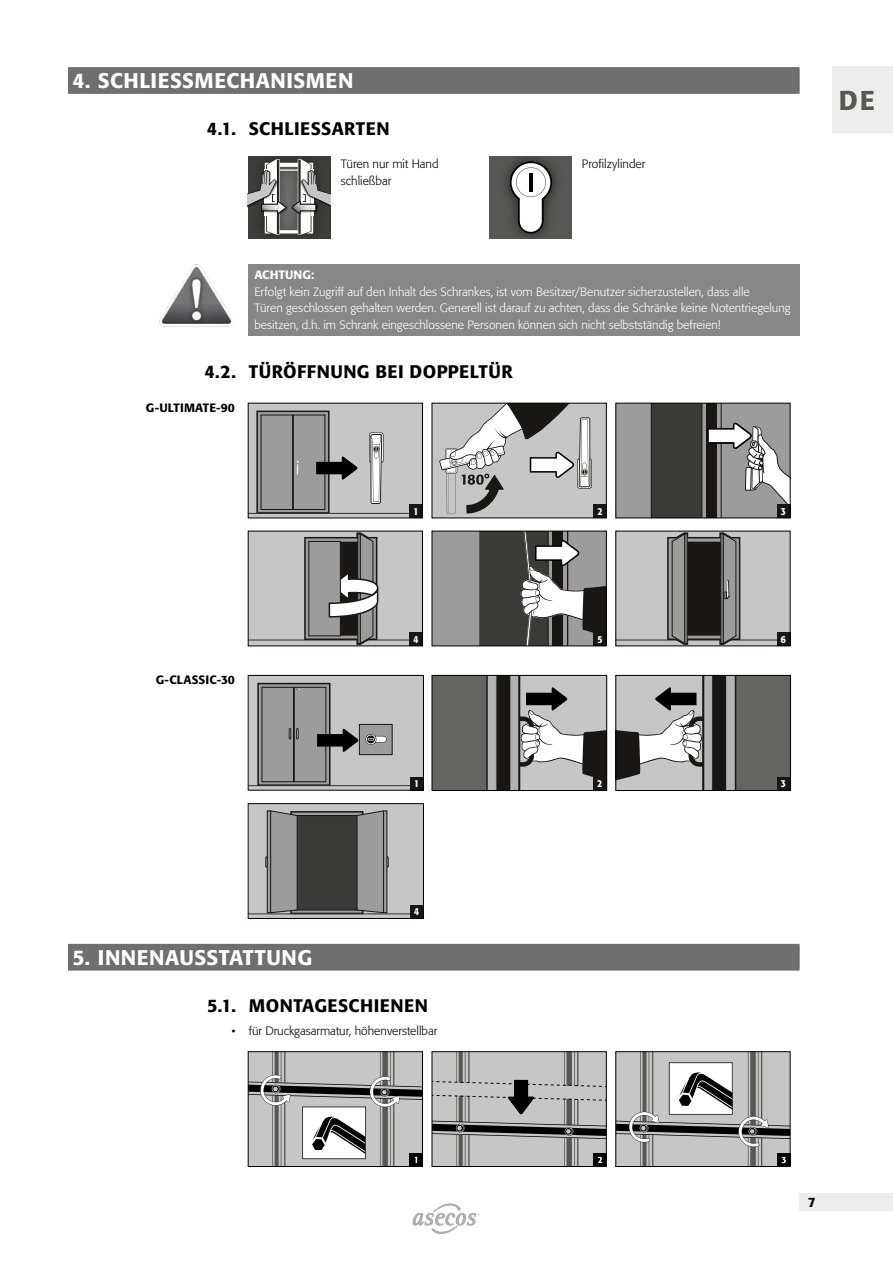
<style>
.page{position:relative;width:893px;height:1263px;background:#fff}
.page>*{position:absolute;margin:0;border:0;box-sizing:border-box;transform-origin:0 0}
.t1{font:500 27px "Formata Pro";color:#575756}
.t2{font:500 21px "Formata Pro";letter-spacing:.025em;color:#fff}
.t3{font:500 18px "Formata Pro";letter-spacing:.025em;color:#000}
.t4{font:500 13.5px "Formata Pro";color:#000}
.t5{font:300 12px/16.5px "Formata Pro";color:#fff}
.t6{font:300 12px/16.5px "Formata Pro";color:#000}
.t7{font:500 12px "Formata Pro";letter-spacing:.015em;color:#000}
.t8{font:500 12px "Formata Pro";letter-spacing:.015em;color:#fff}
.t9{font:500 condensed 10.5px "Formata Pro";color:#fff}
</style>
<div class="page">
<div style="left:799px;top:1194px;width:94px;height:17px;background:#ededed"></div>
<svg style="left:413px;top:1204px;width:67px;height:29px"></svg>
<div style="left:832px;top:67px;width:61px;height:66px;background:#ededed"></div>
<div style="left:68px;top:67px;width:731px;height:26px;background:#7f7e7e"></div>
<div style="left:68px;top:68px;width:731px;height:26px;background:#706f6f"></div>
<div style="left:68px;top:944px;width:731px;height:25px;background:#706f6f"></div>
<div style="left:68px;top:945px;width:731px;height:26px;background:#706f6f"></div>
<img style="left:248px;top:235px;width:82px;height:4px">
<svg style="left:248px;top:156px;width:82px;height:79px"></svg>
<div style="left:489px;top:156px;width:82px;height:83px;background:#575756"></div>
<img style="left:505px;top:157px;width:52px;height:81px">
<svg style="left:510px;top:161px;width:42px;height:73px"></svg>
<hr style="left:529px;top:173px;width:4px;height:18px;background:#000">
<div style="left:248px;top:264px;width:551px;height:71px;background:#878787"></div>
<img style="left:160px;top:264px;width:73px;height:62px">
<div style="left:248px;top:403px;width:174px;height:115px;background:#c6c6c6"></div>
<svg style="left:369px;top:432px;width:15px;height:72px"></svg>
<svg style="left:256px;top:411px;width:101px;height:102px"></svg>
<hr style="left:248px;top:513px;width:161px;height:1px;background:#253539">
<div style="left:409px;top:505px;width:13px;height:13px;background:#181716"></div>
<div style="left:432px;top:403px;width:174px;height:115px;background:#c6c6c6"></div>
<svg style="left:439px;top:405px;width:153px;height:109px"></svg>
<div style="left:593px;top:505px;width:13px;height:13px;background:#181716"></div>
<div style="left:432px;top:403px;width:174px;height:115px;border:1px solid #000"></div>
<svg style="left:618px;top:405px;width:170px;height:111px;background:#7a7a79"></svg>
<div style="left:777px;top:505px;width:13px;height:13px;background:#181716"></div>
<div style="left:616px;top:403px;width:174px;height:115px;border:1px solid #000"></div>
<div style="left:248px;top:531px;width:174px;height:115px;background:#c6c6c6"></div>
<hr style="left:248px;top:640px;width:162px;height:1px;background:#253539">
<svg style="left:304px;top:533px;width:75px;height:111px;background:#868585"></svg>
<div style="left:409px;top:633px;width:13px;height:13px;background:#181716"></div>
<svg style="left:434px;top:533px;width:170px;height:111px;background:#797878"></svg>
<div style="left:593px;top:633px;width:13px;height:13px;background:#181716"></div>
<div style="left:432px;top:531px;width:174px;height:115px;border:1px solid #000"></div>
<div style="left:616px;top:531px;width:174px;height:115px;background:#c6c6c6"></div>
<hr style="left:616px;top:640px;width:161px;height:1px;background:#253539">
<svg style="left:667px;top:533px;width:73px;height:111px;background:#585756"></svg>
<div style="left:777px;top:633px;width:13px;height:13px;background:#181716"></div>
<div style="left:249px;top:675px;width:174px;height:115px;background:#c6c6c6"></div>
<div style="left:359px;top:724px;width:33px;height:31px;background:#9d9c9c;border:1px solid #181716"></div>
<hr style="left:248px;top:785px;width:162px;height:1px;background:#253539">
<svg style="left:365px;top:734px;width:22px;height:11px"></svg>
<svg style="left:257px;top:683px;width:101px;height:103px"></svg>
<div style="left:410px;top:777px;width:13px;height:13px;background:#181716"></div>
<div style="left:248px;top:675px;width:176px;height:115px;border:1px solid #000"></div>
<svg style="left:434px;top:677px;width:171px;height:112px;background:#868686"></svg>
<div style="left:593px;top:777px;width:13px;height:13px;background:#181716"></div>
<div style="left:432px;top:675px;width:175px;height:116px;border:1px solid #000"></div>
<svg style="left:618px;top:677px;width:171px;height:112px;background:#878786"></svg>
<div style="left:777px;top:777px;width:13px;height:13px;background:#181716"></div>
<div style="left:616px;top:675px;width:175px;height:116px;border:1px solid #000"></div>
<div style="left:249px;top:804px;width:174px;height:114px;background:#c6c6c6"></div>
<hr style="left:248px;top:914px;width:162px;height:1px;background:#253539">
<svg style="left:266px;top:810px;width:122px;height:104px;background:#676766"></svg>
<div style="left:410px;top:905px;width:13px;height:13px;background:#181716"></div>
<div style="left:248px;top:803px;width:176px;height:116px;border:1px solid #000"></div>
<svg style="left:250px;top:1053px;width:171px;height:112px;background:#ababab"></svg>
<div style="left:248px;top:1051px;width:175px;height:116px;border:1px solid #000"></div>
<svg style="left:434px;top:1053px;width:170px;height:112px;background:#a7a7a7"></svg>
<div style="left:432px;top:1051px;width:174px;height:116px;border:1px solid #000"></div>
<svg style="left:618px;top:1053px;width:170px;height:112px;background:#ababab"></svg>
<div style="left:616px;top:1051px;width:174px;height:116px;border:1px solid #000"></div>
<h2 class="t2" style="left:72px;top:67px;width:282px">4. SCHLIESSMECHANISMEN</h2>
<h3 class="t3" style="left:207px;top:117px;width:184px">4.1. SCHLIESSARTEN</h3>
<p class="t6" style="left:341px;top:156px;width:99px">Türen nur mit Hand schließbar</p>
<p class="t6" style="left:582px;top:156px;width:65px">Profilzylinder</p>
<p class="t8" style="left:254px;top:267px;width:62px">ACHTUNG:</p>
<p class="t5" style="left:254px;top:283px;width:538px">Erfolgt kein Zugriff auf den Inhalt des Schrankes, ist vom Besitzer/Benutzer sicherzustellen, dass alle<br>Türen geschlossen gehalten werden. Generell ist darauf zu achten, dass die Schränke keine Notentriegelung besitzen, d.h. im Schrank eingeschlossene Personen können sich nicht selbstständig befreien!</p>
<h3 class="t3" style="left:204px;top:360px;width:310px">4.2. TÜRÖFFNUNG BEI DOPPELTÜR</h3>
<p class="t7" style="left:146px;top:400px;width:91px">G-ULTIMATE-90</p>
<p class="t9" style="left:413px;top:504px;width:7px">1</p>
<p class="t9" style="left:597px;top:504px;width:7px">2</p>
<p class="t9" style="left:781px;top:504px;width:7px">3</p>
<p class="t7" style="left:156px;top:672px;width:81px">G-CLASSIC-30</p>
<p class="t9" style="left:413px;top:632px;width:7px">4</p>
<p class="t9" style="left:597px;top:632px;width:7px">5</p>
<p class="t9" style="left:781px;top:632px;width:7px">6</p>
<p class="t9" style="left:414px;top:777px;width:7px">1</p>
<p class="t9" style="left:597px;top:777px;width:7px">2</p>
<p class="t9" style="left:781px;top:777px;width:7px">3</p>
<p class="t9" style="left:414px;top:905px;width:7px">4</p>
<h2 class="t2" style="left:72px;top:944px;width:241px">5. INNENAUSSTATTUNG</h2>
<h3 class="t3" style="left:207px;top:994px;width:222px">5.1. MONTAGESCHIENEN</h3>
<p class="t6" style="left:232px;top:1023px;width:207px">• für Druckgasarmatur, höhenverstellbar</p>
<h1 class="t1" style="left:839px;top:83px;width:38px">DE</h1>
<p class="t4" style="left:808px;top:1194px;width:9px">7</p>
</div>
